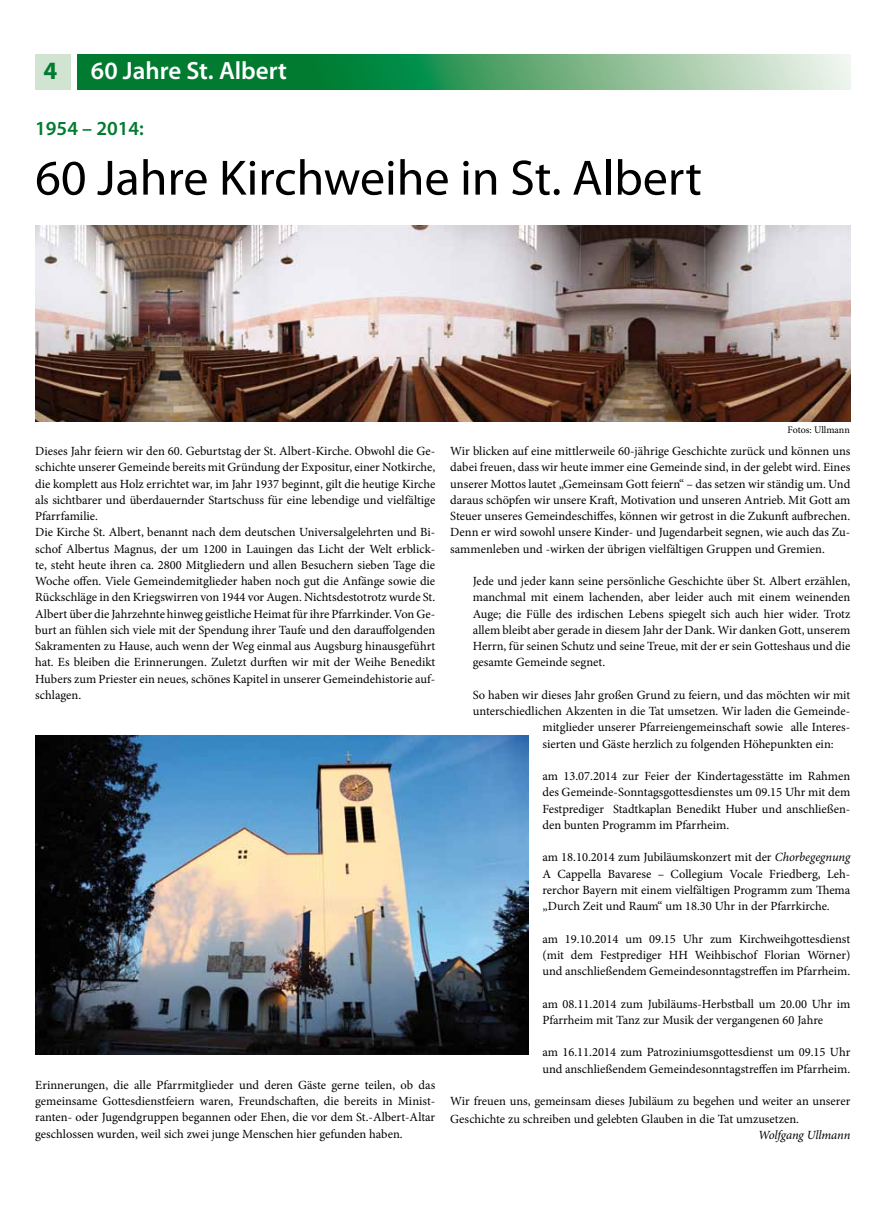
<style>
.page{position:relative;width:886px;height:1205px;background:#fff}
.page>*{position:absolute;margin:0;border:0;box-sizing:border-box;transform-origin:0 0}
.t1{font:50px "Myriad Pro";color:#000}
.t2{font:600 25px "Myriad Pro";color:#fff}
.t3{font:700 25px "Myriad Pro";color:#007b30}
.t4{font:600 20px "Myriad Pro";color:#007b30}
.t5{font:12.5px/16.2px "Minion Pro";color:#000;text-align:justify}
.t6{font:italic 12.5px "Minion Pro";letter-spacing:-.01em;color:#000}
.t7{font:10px "Minion Pro";letter-spacing:-.005em;color:#000}
.s1{font-style:italic}
</style>
<div class="page">
<svg style="left:78px;top:54px;width:772px;height:35px;background:#4fa36d"></svg>
<div style="left:35px;top:54px;width:36px;height:35px;background:#d1e3d1"></div>
<img style="left:35px;top:736px;width:493px;height:318px">
<img style="left:35px;top:225px;width:815px;height:196px">
<h2 class="t3" style="left:43px;top:54px;width:15px">4</h2>
<h2 class="t2" style="left:91px;top:55px;width:198px">60 Jahre St. Albert</h2>
<h3 class="t4" style="left:35px;top:115px;width:110px">1954 – 2014:</h3>
<h1 class="t1" style="left:35px;top:147px;width:668px">60 Jahre Kirchweihe in St. Albert</h1>
<p class="t7" style="left:788px;top:423px;width:64px">Fotos: Ullmann</p>
<p class="t5" style="left:35px;top:443px;width:402px;text-align:left">Dieses Jahr feiern wir den 60. Geburtstag der St. Albert-Kirche. Obwohl die Ge&shy;schichte unserer Gemeinde bereits mit Gründung der Expositur, einer Notkirche, die komplett aus Holz errichtet war, im Jahr 1937 beginnt, gilt die heutige Kirche als sichtbarer und überdauernder Startschuss für eine lebendige und vielfältige Pfarrfamilie.<br>Die Kirche St. Albert, benannt nach dem deutschen Universalgelehrten und Bi&shy;schof Albertus Magnus, der um 1200 in Lauingen das Licht der Welt erblick&shy;te, steht heute ihren ca. 2800 Mitgliedern und allen Besuchern sieben Tage die Woche offen. Viele Gemeindemitglieder haben noch gut die Anfänge sowie die Rückschläge in den Kriegswirren von 1944 vor Augen. Nichtsdestotrotz wurde St.<br>Albert über die Jahrzehnte hinweg geistliche Heimat für ihre Pfarrkinder. Von Ge&shy;burt an fühlen sich viele mit der Spendung ihrer Taufe und den darauffolgenden Sakramenten zu Hause, auch wenn der Weg einmal aus Augsburg hinausgeführt hat. Es bleiben die Erinnerungen. Zuletzt durften wir mit der Weihe Benedikt Hubers zum Priester ein neues, schönes Kapitel in unserer Gemeindehistorie auf&shy;schlagen.</p>
<p class="t5" style="left:35px;top:1077px;width:401px">Erinnerungen, die alle Pfarrmitglieder und deren Gäste gerne teilen, ob das gemeinsame Gottesdienstfeiern waren, Freundschaften, die bereits in Minist&shy;ranten- oder Jugendgruppen begannen oder Ehen, die vor dem St.-Albert-Altar geschlossen wurden, weil sich zwei junge Menschen hier gefunden haben.</p>
<p class="t5" style="left:450px;top:443px;width:402px">Wir blicken auf eine mittlerweile 60-jährige Geschichte zurück und können uns dabei freuen, dass wir heute immer eine Gemeinde sind, in der gelebt wird. Eines unserer Mottos lautet „Gemeinsam Gott feiern“ – das setzen wir ständig um. Und daraus schöpfen wir unsere Kraft, Motivation und unseren Antrieb. Mit Gott am Steuer unseres Gemeindeschiffes, können wir getrost in die Zukunft aufbrechen.<br>Denn er wird sowohl unsere Kinder- und Jugendarbeit segnen, wie auch das Zu&shy;sammenleben und -wirken der übrigen vielfältigen Gruppen und Gremien.</p>
<p class="t5" style="left:473px;top:573px;width:379px">Jede und jeder kann seine persönliche Geschichte über St. Albert erzählen, manchmal mit einem lachenden, aber leider auch mit einem weinenden Auge; die Fülle des irdischen Lebens spiegelt sich auch hier wider. Trotz allem bleibt aber gerade in diesem Jahr der Dank. Wir danken Gott, unserem Herrn, für seinen Schutz und seine Treue, mit der er sein Gotteshaus und die gesamte Gemeinde segnet.</p>
<p class="t5" style="left:473px;top:687px;width:379px">So haben wir dieses Jahr großen Grund zu feiern, und das möchten wir mit</p>
<p class="t5" style="left:473px;top:703px;width:379px">unterschiedlichen Akzenten in die Tat umsetzen. Wir laden die Gemeinde-</p>
<p class="t5" style="left:542px;top:719px;width:309px">mitglieder unserer Pfarreiengemeinschaft sowie alle Interes-</p>
<p class="t5" style="left:542px;top:735px;width:293px">sierten und Gäste herzlich zu folgenden Höhepunkten ein:</p>
<p class="t5" style="left:542px;top:768px;width:309px">am 13.07.2014 zur Feier der Kindertagesstätte im Rahmen des Gemeinde-Sonntagsgottesdienstes um 09.15 Uhr mit dem Festprediger Stadtkaplan Benedikt Huber und anschließen&shy;den bunten Programm im Pfarrheim.</p>
<p class="t5" style="left:542px;top:849px;width:309px">am 18.10.2014 zum Jubiläumskonzert mit der <span class="s1">Chorbegegnung </span>A Cappella Bavarese – Collegium Vocale Friedberg, Leh&shy;rerchor Bayern mit einem vielfältigen Programm zum Thema „Durch Zeit und Raum“ um 18.30 Uhr in der Pfarrkirche.</p>
<p class="t5" style="left:542px;top:930px;width:309px">am 19.10.2014 um 09.15 Uhr zum Kirchweihgottesdienst (mit dem Festprediger HH Weihbischof Florian Wörner) und anschließendem Gemeindesonntagstreffen im Pfarrheim.</p>
<p class="t5" style="left:542px;top:995px;width:309px">am 08.11.2014 zum Jubiläums-Herbstball um 20.00 Uhr im<br>Pfarrheim mit Tanz zur Musik der vergangenen 60 Jahre</p>
<p class="t5" style="left:542px;top:1044px;width:309px">am 16.11.2014 zum Patroziniumsgottesdienst um 09.15 Uhr und anschließendem Gemeindesonntagstreffen im Pfarrheim.</p>
<p class="t5" style="left:450px;top:1092px;width:401px;line-height:18px">Wir freuen uns, gemeinsam dieses Jubiläum zu begehen und weiter an unserer<br>Geschichte zu schreiben und gelebten Glauben in die Tat umzusetzen.</p>
<p class="t6" style="left:758px;top:1127px;width:94px">Wolfgang Ullmann</p>
</div>
